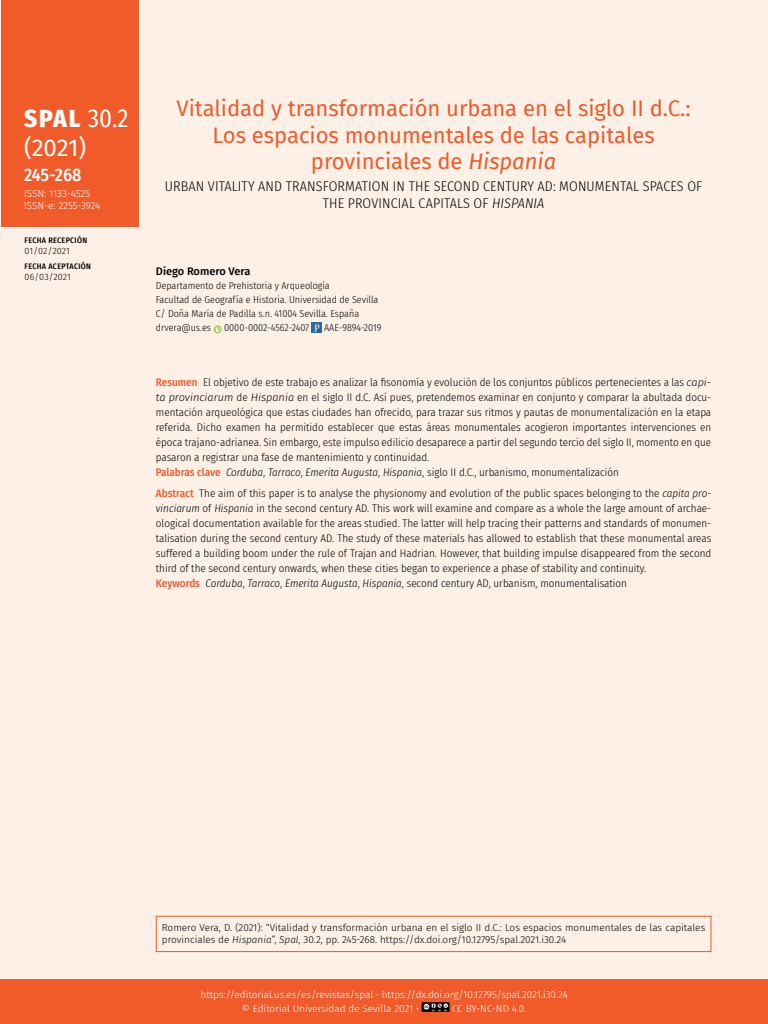
<style>
.page{position:relative;width:768px;height:1024px;background:#fff}
.page>*{position:absolute;margin:0;border:0;box-sizing:border-box;transform-origin:0 0}
.t1{font:800 25px "Fira Sans Condensed";color:#fff}
.t2{font:24px "Fira Sans";color:#fff}
._10_Título_ppal{font:22px/26.4px "Fira Sans";color:#f15a29;text-align:center}
.t3{font:500 18px "Fira Sans Condensed";letter-spacing:-.005em;color:#fff}
._11_título_secund{font:300 14px/16.8px "Fira Sans Condensed";letter-spacing:.01em;color:#000;text-align:center}
.Abstract_txt{font:300 11px/15px "Fira Sans Condensed";color:#000;text-align:justify}
.Resumen_txt{font:300 11px/15px "Fira Sans Condensed";color:#000;text-align:justify}
.Palabras_clave{font:300 11px "Fira Sans Condensed";color:#000}
._20_autor{font:500 11px "Fira Sans";color:#000}
.como_citar{font:300 10px/12px "Fira Sans";color:#000}
._21_procedencia{font:300 10px "Fira Sans Condensed";color:#000}
.t4{font:300 10px/12px "Fira Sans";color:#fff}
.Fecha_txt{font:300 9px "Fira Sans";letter-spacing:.01em;color:#000}
.Fecha_Título{font:500 8px "Fira Sans Condensed";letter-spacing:.035em;color:#000}
.s1{font-weight:400}
.s2{font-style:italic}
.s3{font-weight:500;color:#f15a29}
.s4{font-family:"Fira Sans";font-style:italic}
</style>
<div class="page">
<div style="left:0;top:0;width:768px;height:979px;background:#fdf0e7"></div>
<div style="left:1px;top:0;width:137px;height:227px;background:#f15a29"></div>
<div style="left:0;top:979px;width:768px;height:45px;background:#f15a29"></div>
<svg style="left:422px;top:1002px;width:27px;height:10px"></svg>
<div style="left:156px;top:916px;width:555px;height:36px;border:1px solid #f15a29"></div>
<svg style="left:214px;top:325px;width:8px;height:8px"></svg>
<svg style="left:312px;top:323px;width:10px;height:10px"></svg>
<h1 class="t1" style="left:24px;top:97px;width:106px">SPAL <span class="s1">30.2</span></h1>
<h2 class="t2" style="left:24px;top:129px;width:64px">(2021)</h2>
<h3 class="t3" style="left:24px;top:160px;width:59px">245-268</h3>
<p class="t4" style="left:24px;top:188px;width:78px">ISSN: 1133-4525<br>ISSN-e: 2255-3924</p>
<p class="Fecha_Título" style="left:25px;top:234px;width:64px">FECHA RECEPCIÓN</p>
<p class="Fecha_txt" style="left:25px;top:244px;width:47px">01/02/2021</p>
<p class="Fecha_Título" style="left:25px;top:260px;width:68px">FECHA ACEPTACIÓN</p>
<p class="Fecha_txt" style="left:25px;top:271px;width:48px">06/03/2021</p>
<p class="_10_Título_ppal" style="left:177px;top:95px;width:516px">Vitalidad y transformación urbana en el siglo II d.C.:<br>Los espacios monumentales de las capitales provinciales de <span class="s2">Hispania</span></p>
<p class="_11_título_secund" style="left:165px;top:178px;width:539px">URBAN VITALITY AND TRANSFORMATION IN THE SECOND CENTURY AD: MONUMENTAL SPACES OF<br>THE PROVINCIAL CAPITALS OF <span class="s2">HISPANIA</span></p>
<p class="_20_autor" style="left:156px;top:263px;width:96px">Diego Romero Vera</p>
<p class="_21_procedencia" style="left:156px;top:279px;width:175px">Departamento de Prehistoria y Arqueología</p>
<p class="_21_procedencia" style="left:156px;top:293px;width:224px">Facultad de Geografía e Historia. Universidad de Sevilla</p>
<p class="_21_procedencia" style="left:156px;top:307px;width:205px">C/ Doña María de Padilla s.n. 41004 Sevilla. España</p>
<p class="_21_procedencia" style="left:156px;top:321px;width:57px">drvera@us.es</p>
<p class="_21_procedencia" style="left:224px;top:321px;width:87px">0000-0002-4562-2407</p>
<p class="_21_procedencia" style="left:324px;top:321px;width:59px">AAE-9894-2019</p>
<p class="Resumen_txt" style="left:156px;top:375px;width:557px"><span class="s3">Resumen</span> El objetivo de este trabajo es analizar la fisonomía y evolución de los conjuntos públicos pertenecientes a las <span class="s4">capi&shy;ta provinciarum</span> de <span class="s4">Hispania</span> en el siglo II d.C. Así pues, pretendemos examinar en conjunto y comparar la abultada docu&shy;mentación arqueológica que estas ciudades han ofrecido, para trazar sus ritmos y pautas de monumentalización en la etapa referida. Dicho examen ha permitido establecer que estas áreas monumentales acogieron importantes intervenciones en época trajano-adrianea. Sin embargo, este impulso edilicio desaparece a partir del segundo tercio del siglo II, momento en que pasaron a registrar una fase de mantenimiento y continuidad.</p>
<p class="Palabras_clave" style="left:156px;top:465px;width:465px"><span class="s3">Palabras clave</span> <span class="s2">Corduba</span>, <span class="s2">Tarraco</span>, <span class="s2">Emerita Augusta</span>, <span class="s2">Hispania</span>, siglo II d.C., urbanismo, monumentalización</p>
<p class="Abstract_txt" style="left:156px;top:486px;width:557px"><span class="s3">Abstract</span> The aim of this paper is to analyse the physionomy and evolution of the public spaces belonging to the <span class="s2">capita pro&shy;vinciarum</span> of <span class="s2">Hispania</span> in the second century AD. This work will examine and compare as a whole the large amount of archae&shy;ological documentation available for the areas studied. The latter will help tracing their patterns and standards of monumen&shy;talisation during the second century AD. The study of these materials has allowed to establish that these monumental areas suffered a building boom under the rule of Trajan and Hadrian. However, that building impulse disappeared from the second third of the second century onwards, when these cities began to experience a phase of stability and continuity.</p>
<p class="Palabras_clave" style="left:156px;top:575px;width:473px"><span class="s3">Keywords</span> <span class="s2">Corduba</span>, <span class="s2">Tarraco</span>, <span class="s2">Emerita Augusta</span>, <span class="s2">Hispania</span>, second century AD, urbanism, monumentalisation</p>
<p class="como_citar" style="left:162px;top:922px;width:545px">Romero Vera, D. (2021): “Vitalidad y transformación urbana en el siglo II d.C.: Los espacios monumentales de las capitales provinciales de <span class="s2">Hispania</span>”, <span class="s2">Spal,</span> 30.2, pp. 245-268. https://dx.doi.org/10.12795/spal.2021.i30.24</p>
<p class="t4" style="left:242px;top:987px;width:327px;line-height:14px;text-indent:-41px">https://editorial.us.es/es/revistas/spal • https://dx.doi.org/10.12795/spal.2021.i30.24 © Editorial Universidad de Sevilla 2021 •</p>
<p class="t4" style="left:452px;top:1002px;width:76px">CC BY-NC-ND 4.0.</p>
</div>
